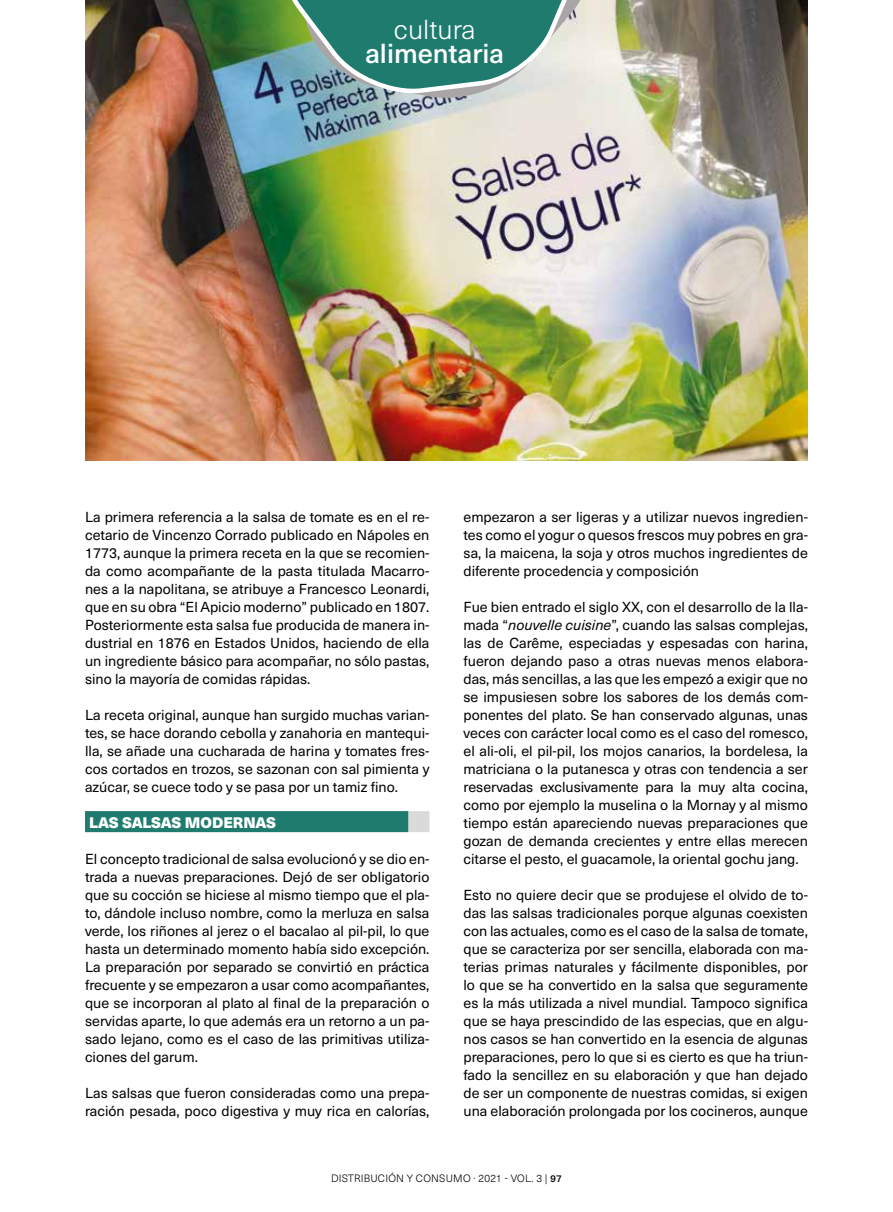
<style>
.page{position:relative;width:893px;height:1212px;background:#fff}
.page>*{position:absolute;margin:0;border:0;box-sizing:border-box;transform-origin:0 0}
.t1{font:500 27px "Neue Haas Unica";color:#fff}
.t2{font:300 27px "Neue Haas Unica";color:#fff}
.t3{font:900 15px "Neue Haas Unica";letter-spacing:-.01em;color:#fff}
.t4{font:14.25px/18px "Neue Haas Unica";color:#000;text-align:justify}
.t5{font:300 10.5px "Neue Haas Unica";letter-spacing:.02em;color:#000}
.s1{font-style:italic}
.s2{font-weight:500;font-size:9.75px}
</style>
<div class="page">
<div style="left:85px;top:811px;width:344px;height:21px;background:#dadada"></div>
<div style="left:85px;top:811px;width:323px;height:21px;background:#1f7b6e"></div>
<img style="left:85px;top:0;width:723px;height:461px">
<svg style="left:277px;top:0;width:317px;height:103px"></svg>
<h1 class="t2" style="left:394px;top:10px;width:83px">cultura</h1>
<h1 class="t1" style="left:365px;top:33px;width:140px">alimentaria</h1>
<p class="t4" style="left:85px;top:507px;width:346px">La primera referencia a la salsa de tomate es en el re&shy;cetario de Vincenzo Corrado publicado en Nápoles en 1773, aunque la primera receta en la que se recomien&shy;da como acompañante de la pasta titulada Macarro&shy;nes a la napolitana, se atribuye a Francesco Leonardi, que en su obra “El Apicio moderno” publicado en 1807.<br>Posteriormente esta salsa fue producida de manera in&shy;dustrial en 1876 en Estados Unidos, haciendo de ella un ingrediente básico para acompañar, no sólo pastas, sino la mayoría de comidas rápidas.</p>
<p class="t4" style="left:85px;top:705px;width:346px">La receta original, aunque han surgido muchas varian&shy;tes, se hace dorando cebolla y zanahoria en mantequi&shy;lla, se añade una cucharada de harina y tomates fres&shy;cos cortados en trozos, se sazonan con sal pimienta y azúcar, se cuece todo y se pasa por un tamiz fino.</p>
<p class="t3" style="left:89px;top:811px;width:188px">LAS SALSAS MODERNAS</p>
<p class="t4" style="left:85px;top:849px;width:346px">El concepto tradicional de salsa evolucionó y se dio en&shy;trada a nuevas preparaciones. Dejó de ser obligatorio que su cocción se hiciese al mismo tiempo que el pla&shy;to, dándole incluso nombre, como la merluza en salsa verde, los riñones al jerez o el bacalao al pil-pil, lo que hasta un determinado momento había sido excepción.<br>La preparación por separado se convirtió en práctica frecuente y se empezaron a usar como acompañantes, que se incorporan al plato al final de la preparación o servidas aparte, lo que además era un retorno a un pa&shy;sado lejano, como es el caso de las primitivas utiliza&shy;ciones del garum.</p>
<p class="t4" style="left:85px;top:1083px;width:346px">Las salsas que fueron consideradas como una prepa&shy;ración pesada, poco digestiva y muy rica en calorías,</p>
<p class="t4" style="left:463px;top:507px;width:346px">empezaron a ser ligeras y a utilizar nuevos ingredien&shy;tes como el yogur o quesos frescos muy pobres en gra&shy;sa, la maicena, la soja y otros muchos ingredientes de diferente procedencia y composición</p>
<p class="t4" style="left:463px;top:597px;width:346px">Fue bien entrado el siglo XX, con el desarrollo de la lla&shy;mada “<span class="s1">nouvelle cuisine</span>”, cuando las salsas complejas, las de Carême, especiadas y espesadas con harina, fueron dejando paso a otras nuevas menos elabora&shy;das, más sencillas, a las que les empezó a exigir que no se impusiesen sobre los sabores de los demás com&shy;ponentes del plato. Se han conservado algunas, unas veces con carácter local como es el caso del romesco, el ali-oli, el pil-pil, los mojos canarios, la bordelesa, la matriciana o la putanesca y otras con tendencia a ser reservadas exclusivamente para la muy alta cocina, como por ejemplo la muselina o la Mornay y al mismo tiempo están apareciendo nuevas preparaciones que gozan de demanda crecientes y entre ellas merecen citarse el pesto, el guacamole, la oriental gochu jang.</p>
<p class="t4" style="left:463px;top:885px;width:346px">Esto no quiere decir que se produjese el olvido de to&shy;das las salsas tradicionales porque algunas coexisten con las actuales, como es el caso de la salsa de tomate, que se caracteriza por ser sencilla, elaborada con ma&shy;terias primas naturales y fácilmente disponibles, por lo que se ha convertido en la salsa que seguramente es la más utilizada a nivel mundial. Tampoco significa que se haya prescindido de las especias, que en algu&shy;nos casos se han convertido en la esencia de algunas preparaciones, pero lo que si es cierto es que ha triun&shy;fado la sencillez en su elaboración y que han dejado de ser un componente de nuestras comidas, si exigen una elaboración prolongada por los cocineros, aunque</p>
<p class="t5" style="left:331px;top:1170px;width:232px">DISTRIBUCIÓN Y CONSUMO · 2021 - VOL. 3 | <span class="s2">97</span></p>
</div>
